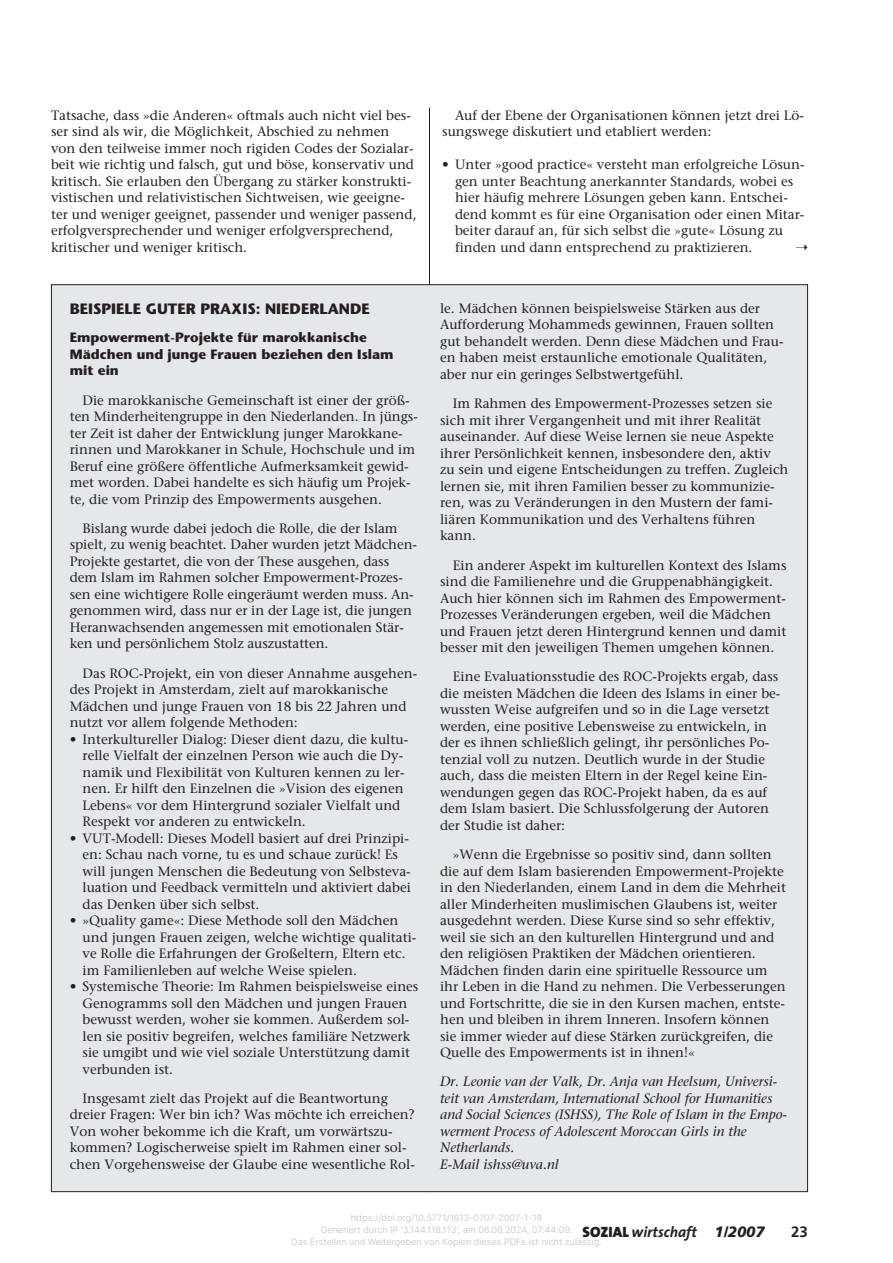
<style>
.page{position:relative;width:893px;height:1263px;background:#fff}
.page>*{position:absolute;margin:0;border:0;box-sizing:border-box;transform-origin:0 0}
.t1{font:700 15px "Stone Sans";color:#231f20}
.t2{font:italic 700 15px "The Sans";color:#231f20}
.t3{font:700 15px "Frutiger";color:#231f20}
.t4{font:13.5px/16.5px "Stone Serif";color:#231f20}
.t5{font:italic 13.5px/16.5px "Stone Serif";color:#231f20}
.t6{font:700 13.5px/16.5px "Stone Sans";color:#231f20}
.t7{font:9px/12px "Inter";color:#ccc;text-align:center}
.s1{font-family:"The Sans Black Caps";font-weight:400;font-style:normal}
.s2{font-family:"Frutiger";font-weight:900}
</style>
<div class="page">
<hr style="left:429px;top:108px;width:1px;height:1084px;background:#231f20">
<div style="left:51px;top:285px;width:756px;height:907px;background:#e6e7e9"></div>
<p class="t4" style="left:51px;top:108px;width:367px">Tatsache, dass »die Anderen« oftmals auch nicht viel bes&shy;ser sind als wir, die Möglichkeit, Abschied zu nehmen von den teilweise immer noch rigiden Codes der Sozialar&shy;beit wie richtig und falsch, gut und böse, konservativ und kritisch. Sie erlauben den Übergang zu stärker konstrukti&shy;vistischen und relativistischen Sichtweisen, wie geeigne&shy;ter und weniger geeignet, passender und weniger passend, erfolgversprechender und weniger erfolgversprechend, kritischer und weniger kritisch.</p>
<p class="t4" style="left:442px;top:108px;width:363px;text-indent:13px">Auf der Ebene der Organisationen können jetzt drei Lö&shy;sungswege diskutiert und etabliert werden:</p>
<p class="t4" style="left:455px;top:158px;width:351px;text-indent:-13px">• Unter »good practice« versteht man erfolgreiche Lösun&shy;gen unter Beachtung anerkannter Standards, wobei es hier häufig mehrere Lösungen geben kann. Entschei&shy;dend kommt es für eine Organisation oder einen Mitar&shy;beiter darauf an, für sich selbst die »gute« Lösung zu finden und dann entsprechend zu praktizieren.</p>
<p class="t1" style="left:70px;top:303px;width:301px">BEISPIELE GUTER PRAXIS: NIEDERLANDE</p>
<p class="t6" style="left:70px;top:331px;width:325px">Empowerment-Projekte für marokkanische<br>Mädchen und junge Frauen beziehen den Islam mit ein</p>
<p class="t4" style="left:70px;top:393px;width:350px;text-indent:13px">Die marokkanische Gemeinschaft ist einer der größ&shy;ten Minderheitengruppe in den Niederlanden. In jüngs&shy;ter Zeit ist daher der Entwicklung junger Marokkane&shy;rinnen und Marokkaner in Schule, Hochschule und im Beruf eine größere öffentliche Aufmerksamkeit gewid&shy;met worden. Dabei handelte es sich häufig um Projek&shy;te, die vom Prinzip des Empowerments ausgehen.</p>
<p class="t4" style="left:70px;top:521px;width:349px;text-indent:13px">Bislang wurde dabei jedoch die Rolle, die der Islam spielt, zu wenig beachtet. Daher wurden jetzt Mädchen-Projekte gestartet, die von der These ausgehen, dass dem Islam im Rahmen solcher Empowerment-Prozes&shy;sen eine wichtigere Rolle eingeräumt werden muss. An&shy;genommen wird, dass nur er in der Lage ist, die jungen Heranwachsenden angemessen mit emotionalen Stär&shy;ken und persönlichem Stolz auszustatten.</p>
<p class="t4" style="left:70px;top:666px;width:349px;text-indent:13px">Das ROC-Projekt, ein von dieser Annahme ausgehen&shy;des Projekt in Amsterdam, zielt auf marokkanische Mädchen und junge Frauen von 18 bis 22 Jahren und nutzt vor allem folgende Methoden:</p>
<p class="t4" style="left:83px;top:732px;width:327px;text-indent:-13px">• Interkultureller Dialog: Dieser dient dazu, die kultu&shy;relle Vielfalt der einzelnen Person wie auch die Dy&shy;namik und Flexibilität von Kulturen kennen zu ler&shy;nen. Er hilft den Einzelnen die »Vision des eigenen Lebens« vor dem Hintergrund sozialer Vielfalt und Respekt vor anderen zu entwickeln.</p>
<p class="t4" style="left:83px;top:831px;width:330px;text-indent:-13px">• VUT-Modell: Dieses Modell basiert auf drei Prinzipi&shy;en: Schau nach vorne, tu es und schaue zurück! Es will jungen Menschen die Bedeutung von Selbsteva&shy;luation und Feedback vermitteln und aktiviert dabei das Denken über sich selbst.</p>
<p class="t4" style="left:83px;top:913px;width:335px;text-indent:-13px">• »Quality game«: Diese Methode soll den Mädchen und jungen Frauen zeigen, welche wichtige qualitati&shy;ve Rolle die Erfahrungen der Großeltern, Eltern etc. im Familienleben auf welche Weise spielen.</p>
<p class="t4" style="left:83px;top:979px;width:337px;text-indent:-13px">• Systemische Theorie: Im Rahmen beispielsweise eines Genogramms soll den Mädchen und jungen Frauen bewusst werden, woher sie kommen. Außerdem sol&shy;len sie positiv begreifen, welches familiäre Netzwerk sie umgibt und wie viel soziale Unterstützung damit verbunden ist.</p>
<p class="t4" style="left:70px;top:1091px;width:347px;text-indent:13px">Insgesamt zielt das Projekt auf die Beantwortung dreier Fragen: Wer bin ich? Was möchte ich erreichen?<br>Von woher bekomme ich die Kraft, um vorwärtszu&shy;kommen? Logischerweise spielt im Rahmen einer sol&shy;chen Vorgehensweise der Glaube eine wesentliche Rol-</p>
<p class="t4" style="left:440px;top:301px;width:345px">le. Mädchen können beispielsweise Stärken aus der Aufforderung Mohammeds gewinnen, Frauen sollten gut behandelt werden. Denn diese Mädchen und Frau&shy;en haben meist erstaunliche emotionale Qualitäten, aber nur ein geringes Selbstwertgefühl.</p>
<p class="t4" style="left:440px;top:397px;width:350px;text-indent:13px">Im Rahmen des Empowerment-Prozesses setzen sie sich mit ihrer Vergangenheit und mit ihrer Realität auseinander. Auf diese Weise lernen sie neue Aspekte ihrer Persönlichkeit kennen, insbesondere den, aktiv zu sein und eigene Entscheidungen zu treffen. Zugleich lernen sie, mit ihren Familien besser zu kommunizie&shy;ren, was zu Veränderungen in den Mustern der fami&shy;liären Kommunikation und des Verhaltens führen kann.</p>
<p class="t4" style="left:440px;top:558px;width:348px;text-indent:13px">Ein anderer Aspekt im kulturellen Kontext des Islams sind die Familienehre und die Gruppenabhängigkeit.<br>Auch hier können sich im Rahmen des Empowerment-Prozesses Veränderungen ergeben, weil die Mädchen und Frauen jetzt deren Hintergrund kennen und damit besser mit den jeweiligen Themen umgehen können.</p>
<p class="t4" style="left:440px;top:670px;width:342px;text-indent:13px">Eine Evaluationsstudie des ROC-Projekts ergab, dass die meisten Mädchen die Ideen des Islams in einer be&shy;wussten Weise aufgreifen und so in die Lage versetzt werden, eine positive Lebensweise zu entwickeln, in der es ihnen schließlich gelingt, ihr persönliches Po&shy;tenzial voll zu nutzen. Deutlich wurde in der Studie auch, dass die meisten Eltern in der Regel keine Ein&shy;wendungen gegen das ROC-Projekt haben, da es auf dem Islam basiert. Die Schlussfolgerung der Autoren der Studie ist daher:</p>
<p class="t4" style="left:440px;top:847px;width:347px;text-indent:13px">»Wenn die Ergebnisse so positiv sind, dann sollten die auf dem Islam basierenden Empowerment-Projekte in den Niederlanden, einem Land in dem die Mehrheit aller Minderheiten muslimischen Glaubens ist, weiter ausgedehnt werden. Diese Kurse sind so sehr effektiv, weil sie sich an den kulturellen Hintergrund und and den religiösen Praktiken der Mädchen orientieren.<br>Mädchen finden darin eine spirituelle Ressource um ihr Leben in die Hand zu nehmen. Die Verbesserungen und Fortschritte, die sie in den Kursen machen, entste&shy;hen und bleiben in ihrem Inneren. Insofern können sie immer wieder auf diese Stärken zurückgreifen, die Quelle des Empowerments ist in ihnen!«</p>
<p class="t5" style="left:440px;top:1075px;width:348px">Dr. Leonie van der Valk, Dr. Anja van Heelsum, Universi&shy;teit van Amsterdam, International School for Humanities and Social Sciences (ISHSS), The Role of Islam in the Empo&shy;werment Process of Adolescent Moroccan Girls in the Netherlands.<br>E-Mail ishss@uva.nl</p>
<p class="t7" style="left:291px;top:1212px;width:312px">https://doi.org/10.5771/1613-0707-2007-1-19<br>Generiert durch IP '3.144.118.113', am 06.06.2024, 07:44:09.<br>Das Erstellen und Weitergeben von Kopien dieses PDFs ist nicht zulässig.</p>
<p class="t2" style="left:583px;top:1226px;width:184px"><span class="s1">SOZIAL</span> wirtschaft <span class="s2">1/2007</span></p>
<p class="t3" style="left:791px;top:1226px;width:18px">23</p>
</div>
